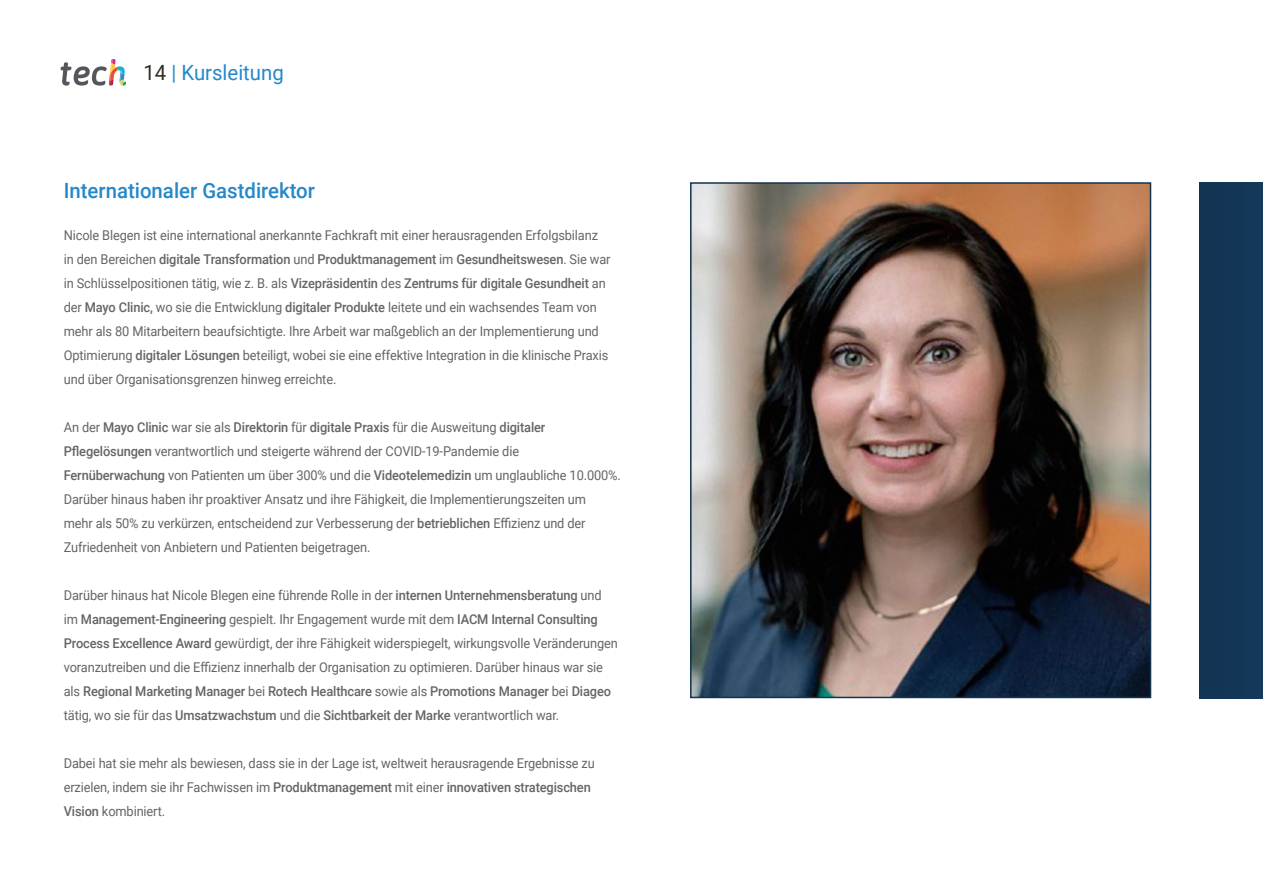
<style>
.page{position:relative;width:1263px;height:893px;background:#fff}
.page>*{position:absolute;margin:0;border:0;box-sizing:border-box;transform-origin:0 0}
.t1{font:500 21px "Roboto";color:#2488c9}
.t2{font:21px "Roboto";color:#2488c9}
.t3{font:13.5px/24px "Roboto";letter-spacing:-.01em;color:#656565;scale:.95 1}
.s1{color:#312e20}
.s2{font-weight:500}
</style>
<div class="page">
<div style="left:1199px;top:182px;width:64px;height:516px;background:#133556"></div>
<img style="left:693px;top:185px;width:455px;height:510px">
<div style="left:690px;top:182px;width:461px;height:516px;border:2px solid #123352"></div>
<svg style="left:61px;top:59px;width:65px;height:27px"></svg>
<h1 class="t2" style="left:144px;top:57px;width:142px"><span class="s1">14</span> | Kursleitung</h1>
<h1 class="t1" style="left:64px;top:176px;width:253px">Internationaler Gastdirektor</h1>
<p class="t3" style="left:64px;top:222px;width:577px">Nicole Blegen ist eine international anerkannte Fachkraft mit einer herausragenden Erfolgsbilanz in den Bereichen <span class="s2">digitale Transformation</span> und <span class="s2">Produktmanagement</span> im <span class="s2">Gesundheitswesen</span>. Sie war in Schlüsselpositionen tätig, wie z. B. als <span class="s2">Vizepräsidentin</span> des <span class="s2">Zentrums für digitale Gesundheit</span> an der <span class="s2">Mayo Clinic,</span> wo sie die Entwicklung <span class="s2">digitaler Produkte</span> leitete und ein wachsendes Team von mehr als 80 Mitarbeitern beaufsichtigte. Ihre Arbeit war maßgeblich an der Implementierung und Optimierung <span class="s2">digitaler Lösungen</span> beteiligt, wobei sie eine effektive Integration in die klinische Praxis und über Organisationsgrenzen hinweg erreichte.</p>
<p class="t3" style="left:64px;top:414px;width:588px">An der <span class="s2">Mayo Clinic</span> war sie als <span class="s2">Direktorin</span> für <span class="s2">digitale Praxis</span> für die Ausweitung <span class="s2">digitaler Pflegelösungen</span> verantwortlich und steigerte während der COVID-19-Pandemie die <span class="s2">Fernüberwachung</span> von Patienten um über 300% und die <span class="s2">Videotelemedizin</span> um unglaubliche 10.000%.<br>Darüber hinaus haben ihr proaktiver Ansatz und ihre Fähigkeit, die Implementierungszeiten um<br>mehr als 50% zu verkürzen, entscheidend zur Verbesserung der <span class="s2">betrieblichen</span> Effizienz und der Zufriedenheit von Anbietern und Patienten beigetragen.</p>
<p class="t3" style="left:64px;top:582px;width:585px">Darüber hinaus hat Nicole Blegen eine führende Rolle in der <span class="s2">internen Unternehmensberatung</span> und im <span class="s2">Management-Engineering</span> gespielt. Ihr Engagement wurde mit dem <span class="s2">IACM Internal Consulting Process Excellence Award</span> gewürdigt, der ihre Fähigkeit widerspiegelt, wirkungsvolle Veränderungen voranzutreiben und die Effizienz innerhalb der Organisation zu optimieren. Darüber hinaus war sie als <span class="s2">Regional Marketing Manager</span> bei <span class="s2">Rotech Healthcare</span> sowie als <span class="s2">Promotions Manager</span> bei <span class="s2">Diageo </span>tätig, wo sie für das <span class="s2">Umsatzwachstum</span> und die <span class="s2">Sichtbarkeit der Marke</span> verantwortlich war.</p>
<p class="t3" style="left:64px;top:750px;width:560px">Dabei hat sie mehr als bewiesen, dass sie in der Lage ist, weltweit herausragende Ergebnisse zu erzielen, indem sie ihr Fachwissen im <span class="s2">Produktmanagement</span> mit einer <span class="s2">innovativen strategischen<br>Vision</span> kombiniert.</p>
</div>
